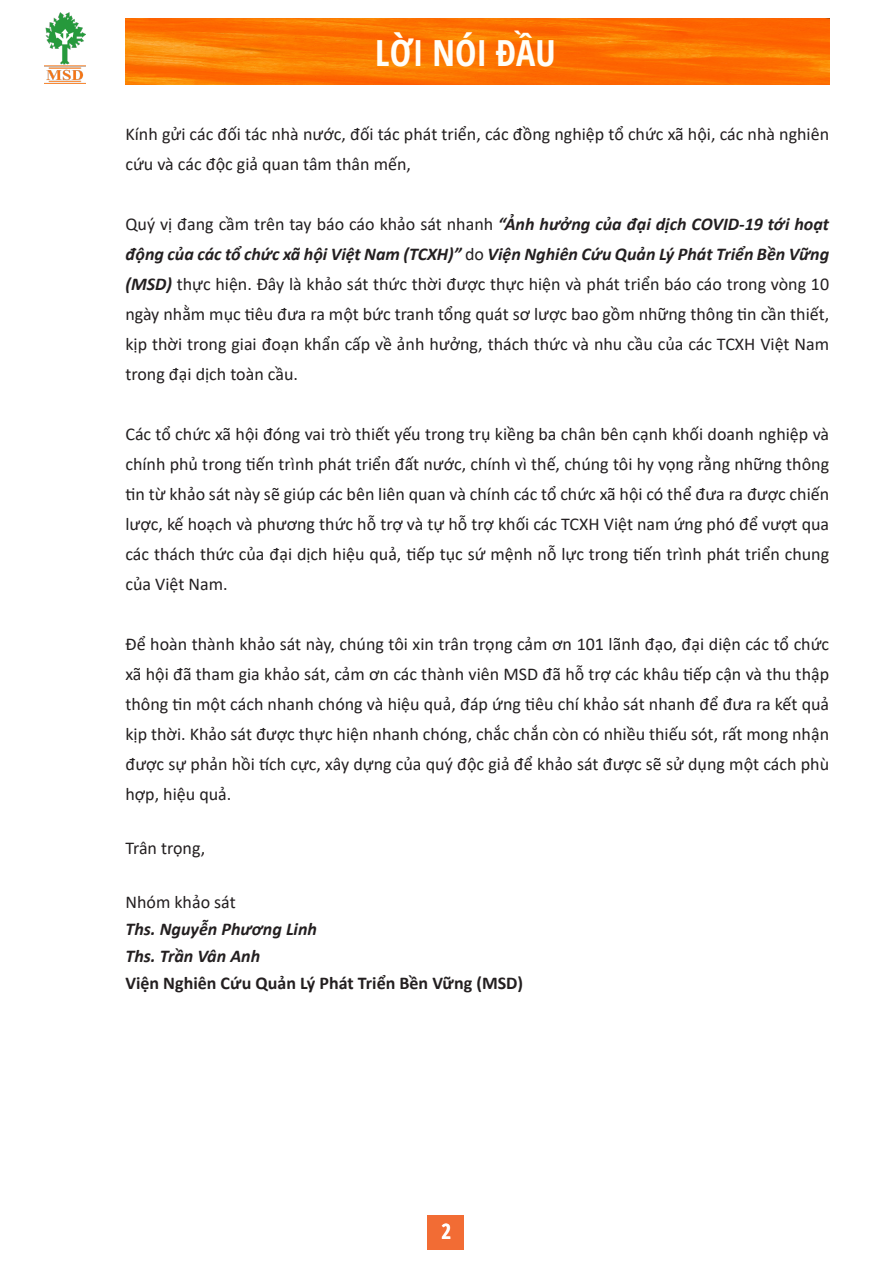
<style>
.page{position:relative;width:893px;height:1263px;background:#fff}
.page>*{position:absolute;margin:0;border:0;box-sizing:border-box;transform-origin:0 0}
.t1{font:700 condensed 36px "Open Sans";color:#fffef8}
.t2{font:700 condensed 21px "Open Sans";color:#fff}
.t3{font:18px/30px "Calibri";color:#231f20;text-align:justify}
.t4{font:700 18px "Calibri";color:#231f20}
.t5{font:italic 700 18px "Calibri";color:#231f20}
.s1{font-weight:700;font-style:italic}
</style>
<div class="page">
<img style="left:45px;top:12px;width:40px;height:71px">
<div style="left:427px;top:1216px;width:37px;height:34px;background:#f26c34"></div>
<img style="left:125px;top:18px;width:704px;height:66px">
<p class="t1" style="left:375px;top:28px;width:182px">LỜI NÓI ĐẦU</p>
<p class="t3" style="left:125px;top:118px;width:705px">Kính gửi các đối tác nhà nước, đối tác phát triển, các đồng nghiệp tổ chức xã hội, các nhà nghiên cứu và các độc giả quan tâm thân mến,</p>
<p class="t3" style="left:125px;top:208px;width:705px">Quý vị đang cầm trên tay báo cáo khảo sát nhanh <span class="s1">“Ảnh hưởng của đại dịch COVID-19 tới hoạt động của các tổ chức xã hội Việt Nam (TCXH)”</span> do <span class="s1">Viện Nghiên Cứu Quản Lý Phát Triển Bền Vững (MSD)</span> thực hiện. Đây là khảo sát thức thời được thực hiện và phát triển báo cáo trong vòng 10 ngày nhằm mục tiêu đưa ra một bức tranh tổng quát sơ lược bao gồm những thông tin cần thiết, kịp thời trong giai đoạn khẩn cấp về ảnh hưởng, thách thức và nhu cầu của các TCXH Việt Nam trong đại dịch toàn cầu.</p>
<p class="t3" style="left:125px;top:418px;width:705px">Các tổ chức xã hội đóng vai trò thiết yếu trong trụ kiềng ba chân bên cạnh khối doanh nghiệp và chính phủ trong tiến trình phát triển đất nước, chính vì thế, chúng tôi hy vọng rằng những thông tin từ khảo sát này sẽ giúp các bên liên quan và chính các tổ chức xã hội có thể đưa ra được chiến lược, kế hoạch và phương thức hỗ trợ và tự hỗ trợ khối các TCXH Việt nam ứng phó để vượt qua các thách thức của đại dịch hiệu quả, tiếp tục sứ mệnh nỗ lực trong tiến trình phát triển chung của Việt Nam.</p>
<p class="t3" style="left:125px;top:628px;width:705px">Để hoàn thành khảo sát này, chúng tôi xin trân trọng cảm ơn 101 lãnh đạo, đại diện các tổ chức xã hội đã tham gia khảo sát, cảm ơn các thành viên MSD đã hỗ trợ các khâu tiếp cận và thu thập thông tin một cách nhanh chóng và hiệu quả, đáp ứng tiêu chí khảo sát nhanh để đưa ra kết quả kịp thời. Khảo sát được thực hiện nhanh chóng, chắc chắn còn có nhiều thiếu sót, rất mong nhận được sự phản hồi tích cực, xây dựng của quý độc giả để khảo sát được sẽ sử dụng một cách phù hợp, hiệu quả.</p>
<p class="t3" style="left:125px;top:832px;width:81px">Trân trọng,</p>
<p class="t3" style="left:125px;top:886px;width:112px">Nhóm khảo sát</p>
<p class="t5" style="left:125px;top:916px;width:193px">Ths. Nguyễn Phương Linh</p>
<p class="t5" style="left:125px;top:943px;width:136px">Ths. Trần Vân Anh</p>
<p class="t4" style="left:125px;top:970px;width:399px">Viện Nghiên Cứu Quản Lý Phát Triển Bền Vững (MSD)</p>
<p class="t2" style="left:442px;top:1216px;width:11px">2</p>
</div>
